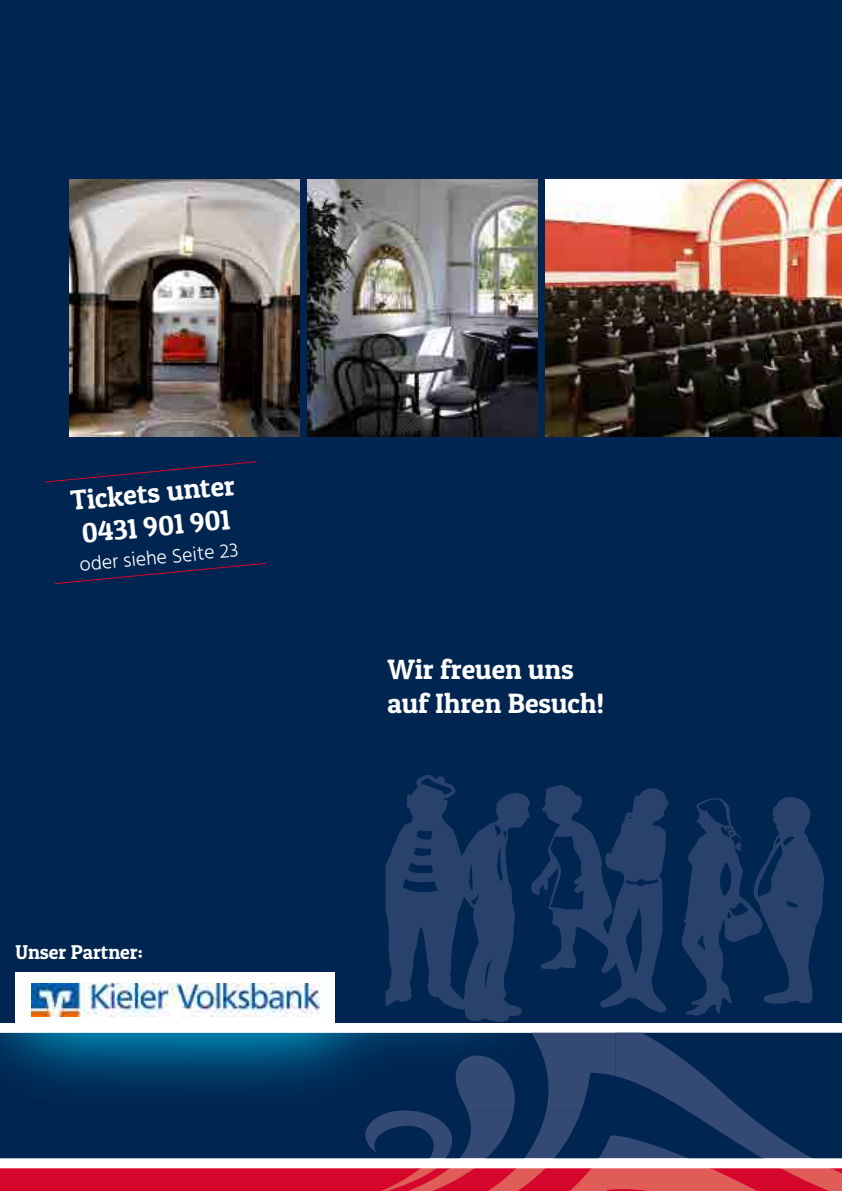
<style>
.page{position:relative;width:842px;height:1191px;background:#fff}
.page>*{position:absolute;margin:0;border:0;box-sizing:border-box;transform-origin:0 0}
.t1{font:28px/33.6px "Patua One";color:#fff}
.t2{font:300 20px "Hind";color:#fff}
.t3{font:20px "Patua One";color:#fff}
</style>
<div class="page">
<div style="left:0;top:1168px;width:842px;height:23px;background:#d5072d"></div>
<div style="left:0;top:1110px;width:351px;height:49px;background:#002550"></div>
<img style="left:0;top:1032px;width:351px;height:78px">
<svg style="left:351px;top:1032px;width:491px;height:159px"></svg>
<img style="left:447px;top:1055px;width:71px;height:55px">
<img style="left:531px;top:1032px;width:84px;height:78px">
<div style="left:0;top:0;width:842px;height:1023px;background:#002550"></div>
<svg style="left:386px;top:775px;width:283px;height:247px"></svg>
<svg style="left:681px;top:797px;width:144px;height:218px"></svg>
<img style="left:69px;top:180px;width:231px;height:257px">
<img style="left:307px;top:180px;width:230px;height:257px">
<img style="left:545px;top:180px;width:297px;height:257px">
<svg style="left:55px;top:563px;width:211px;height:21px"></svg>
<svg style="left:45px;top:461px;width:212px;height:21px"></svg>
<div style="left:16px;top:972px;width:319px;height:56px;background:#fff"></div>
<img style="left:32px;top:983px;width:287px;height:33px">
<p class="t1" style="left:70px;top:483px;width:166px;rotate:-5deg">Tickets unter<br>0431 901 901</p>
<p class="t2" style="left:78px;top:552px;width:161px;rotate:-6deg">oder siehe Seite 23</p>
<p class="t3" style="left:16px;top:939px;width:129px">Unser Partner:</p>
<p class="t1" style="left:387px;top:652px;width:219px">Wir freuen uns auf Ihren Besuch!</p>
</div>
